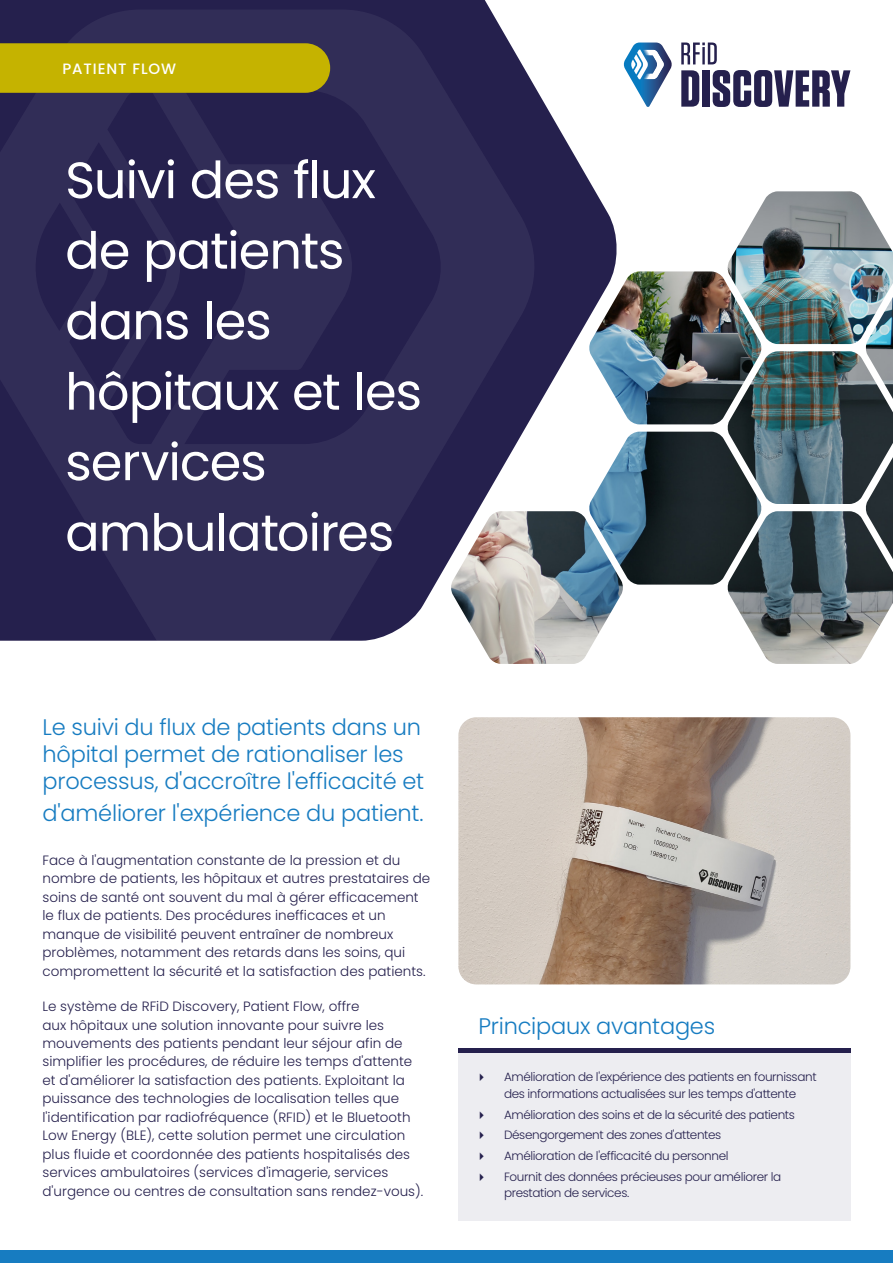
<style>
.page{position:relative;width:893px;height:1263px;background:#fff}
.page>*{position:absolute;margin:0;border:0;box-sizing:border-box;transform-origin:0 0}
.Texte{font:51px "Poppins";letter-spacing:-.02em;color:#fff}
.Texte-2{font:300 22.5px/27px "Poppins";letter-spacing:-.01em;color:#177cc1}
.t1{font:500 15px "Poppins";letter-spacing:.06em;color:#fff}
.Texte-3{font:300 13.5px/18.5px "Poppins";color:#25204d}
.t2{font:300 12px/16.5px "Poppins";letter-spacing:-.03em;color:#25204d}
</style>
<div class="page">
<svg style="left:0;top:0;width:595px;height:191px"></svg>
<svg style="left:0;top:10px;width:536px;height:631px;fill:#312d57"></svg>
<svg style="left:681px;top:43px;width:36px;height:21px"></svg>
<svg style="left:681px;top:70px;width:18px;height:37px"></svg>
<div style="left:702px;top:70px;width:8px;height:37px;background:#25204d"></div>
<svg style="left:713px;top:70px;width:137px;height:37px"></svg>
<svg style="left:623px;top:43px;width:49px;height:64px"></svg>
<img style="left:451px;top:191px;width:442px;height:473px">
<div style="left:0;top:43px;width:330px;height:50px;background:#c5b300"></div>
<div style="left:0;top:1250px;width:893px;height:13px;background:#177cc1"></div>
<img style="left:458px;top:717px;width:392px;height:267px">
<div style="left:458px;top:1052px;width:392px;height:169px;background:#ededf1"></div>
<hr style="left:458px;top:1048px;width:392px;height:4px;background:#25204d">
<svg style="left:860px;top:612px;width:33px;height:52px"></svg>
<p class="t1" style="left:62px;top:60px;width:115px">PATIENT FLOW</p>
<p class="Texte" style="left:65px;top:151px;width:312px">Suivi des flux</p>
<p class="Texte" style="left:65px;top:221px;width:281px">de patients</p>
<p class="Texte" style="left:65px;top:292px;width:208px">dans les</p>
<p class="Texte" style="left:65px;top:362px;width:358px">hôpitaux et les</p>
<p class="Texte" style="left:65px;top:433px;width:203px">services</p>
<p class="Texte" style="left:65px;top:503px;width:331px">ambulatoires</p>
<p class="Texte-2" style="left:43px;top:713px;width:383px">Le suivi du flux de patients dans un hôpital permet de rationaliser les processus, d'accroître l'efficacité et</p>
<p class="Texte-2" style="left:43px;top:800px;width:382px">d'améliorer l'expérience du patient.</p>
<p class="Texte-3" style="left:43px;top:851px;width:389px">Face à l'augmentation constante de la pression et du nombre de patients, les hôpitaux et autres prestataires de soins de santé ont souvent du mal à gérer efficacement le flux de patients. Des procédures inefficaces et un manque de visibilité peuvent entraîner de nombreux problèmes, notamment des retards dans les soins, qui compromettent la sécurité et la satisfaction des patients.</p>
<p class="Texte-3" style="left:43px;top:997px;width:382px">Le système de RFiD Discovery, Patient Flow, offre<br>aux hôpitaux une solution innovante pour suivre les mouvements des patients pendant leur séjour afin de simplifier les procédures, de réduire les temps d'attente et d'améliorer la satisfaction des patients. Exploitant la puissance des technologies de localisation telles que l'identification par radiofréquence (RFID) et le Bluetooth Low Energy (BLE), cette solution permet une circulation plus fluide et coordonnée des patients hospitalisés des services ambulatoires (services d'imagerie, services d'urgence ou centres de consultation sans rendez-vous).</p>
<p class="Texte-2" style="left:478px;top:1012px;width:238px">Principaux avantages</p>
<p class="t2" style="left:504px;top:1069px;width:314px">Amélioration de l'expérience des patients en fournissant des informations actualisées sur les temps d'attente</p>
<p class="t2" style="left:504px;top:1106px;width:292px">Amélioration des soins et de la sécurité des patients</p>
<p class="t2" style="left:504px;top:1127px;width:219px">Désengorgement des zones d'attentes</p>
<p class="t2" style="left:504px;top:1147px;width:226px">Amélioration de l'efficacité du personnel</p>
<p class="t2" style="left:504px;top:1168px;width:279px">Fournit des données précieuses pour améliorer la prestation de services.</p>
</div>
